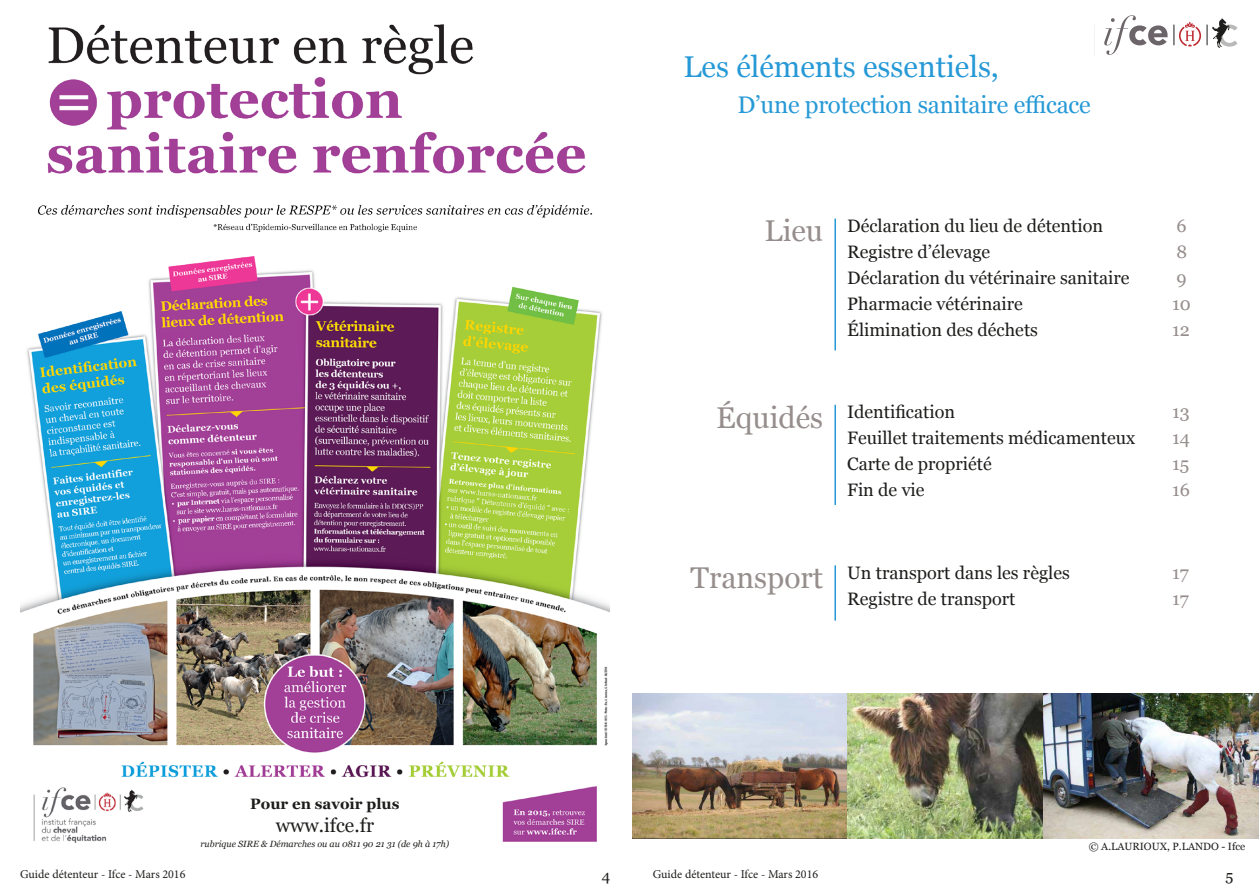
<style>
.page{position:relative;width:1259px;height:893px;background:#fff}
.page>*{position:absolute;margin:0;border:0;box-sizing:border-box;transform-origin:0 0}
.t1{font:30px "Georgia";color:#2699d6}
.t2{font:30px "Georgia";color:#968e8c}
.t3{font:24px "Georgia";letter-spacing:-.01em;color:#2699d6}
.t4{font:19.5px "Georgia";color:#1d1d1b}
.t5{font:18px/25.8px "Georgia";color:#1d1d1b}
.t6{font:18px/25.8px "Georgia";color:#968e8c}
.t7{font:700 15px "Georgia";color:#1d1d1b}
.t8{font:15px "Georgia";color:#1d1d1b}
.t9{font:12px "Minion Pro";color:#1d1d1b}
.t10{font:10.5px "Georgia";color:#1d1d1b}
.t11{font:italic 9px "Georgia";color:#1d1d1b}
</style>
<div class="page">
<hr style="left:1095px;top:25px;width:1px;height:31px;background:#1d1d1b">
<svg style="left:1104px;top:15px;width:63px;height:40px"></svg>
<svg style="left:1173px;top:18px;width:64px;height:30px"></svg>
<hr style="left:834px;top:219px;width:2px;height:131px;background:#2699d6">
<hr style="left:834px;top:405px;width:2px;height:100px;background:#2699d6">
<hr style="left:834px;top:565px;width:2px;height:56px;background:#2699d6">
<img style="left:632px;top:693px;width:411px;height:146px">
<img style="left:1043px;top:693px;width:216px;height:146px">
<img style="left:20px;top:24px;width:589px;height:819px">
<div style="left:158px;top:795px;width:333px;height:75px;background:#fff"></div>
<p class="t7" style="left:250px;top:794px;width:151px">Pour en savoir plus</p>
<p class="t4" style="left:276px;top:814px;width:100px">www.ifce.fr</p>
<p class="t11" style="left:200px;top:838px;width:250px">rubrique SIRE &amp; Démarches ou au 0811 90 21 31 (de 9h à 17h)</p>
<h1 class="t1" style="left:683px;top:48px;width:317px">Les éléments essentiels,</h1>
<h2 class="t3" style="left:737px;top:90px;width:355px">D’une protection sanitaire efficace</h2>
<h1 class="t2" style="left:764px;top:213px;width:60px">Lieu</h1>
<p class="t5" style="left:847px;top:213px;width:284px">Déclaration du lieu de détention<br>Registre d’élevage<br>Déclaration du vétérinaire sanitaire<br>Pharmacie vétérinaire<br>Élimination des déchets</p>
<p class="t6" style="left:1172px;top:213px;width:20px">6<br>8<br>9<br>10<br>12</p>
<h1 class="t2" style="left:716px;top:399px;width:109px">Équidés</h1>
<p class="t5" style="left:847px;top:400px;width:289px">Identification<br>Feuillet traitements médicamenteux<br>Carte de propriété<br>Fin de vie</p>
<p class="t6" style="left:1172px;top:400px;width:19px;text-align:justify">13<br>14<br>15<br>16</p>
<h1 class="t2" style="left:690px;top:559px;width:134px">Transport</h1>
<p class="t5" style="left:847px;top:560px;width:224px">Un transport dans les règles<br>Registre de transport</p>
<p class="t6" style="left:1172px;top:560px;width:18px">17<br>17</p>
<p class="t10" style="left:1089px;top:840px;width:158px">© A.LAURIOUX, P.LANDO - Ifce</p>
<p class="t9" style="left:20px;top:866px;width:167px">Guide détenteur - Ifce - Mars 2016</p>
<p class="t8" style="left:602px;top:867px;width:10px">4</p>
<p class="t9" style="left:653px;top:866px;width:167px">Guide détenteur - Ifce - Mars 2016</p>
<p class="t8" style="left:1225px;top:867px;width:9px">5</p>
</div>
